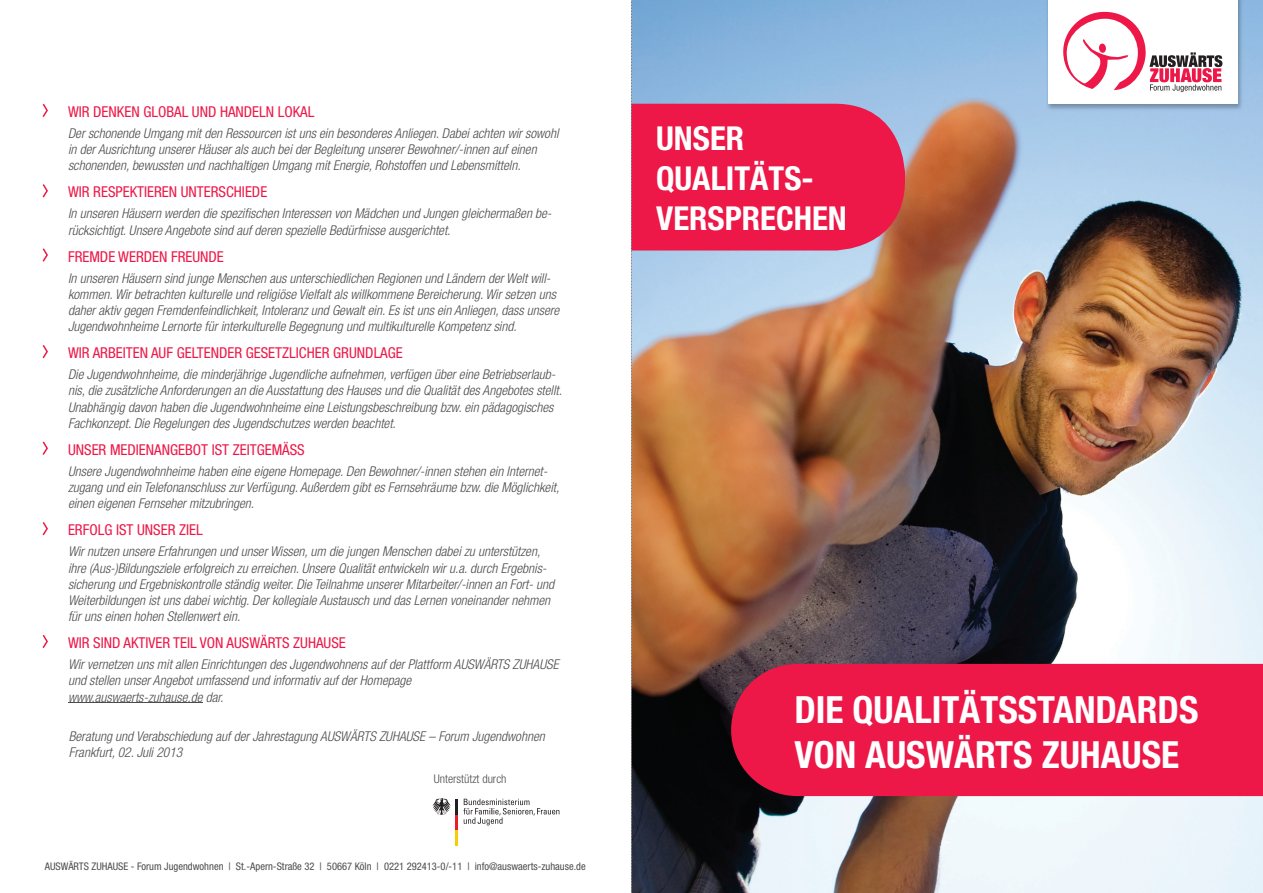
<style>
.page{position:relative;width:1263px;height:893px;background:#fff}
.page>*{position:absolute;margin:0;border:0;box-sizing:border-box;transform-origin:0 0}
.t1{font:700 condensed 37.5px/45px "Helvetica Neue";color:#fff}
.t2{font:700 condensed 33px/39.6px "Helvetica Neue";color:#fff}
.t3{font:condensed 15px "Helvetica Neue";color:#ed1748}
.t4{font:italic 300 condensed 13.5px/16.2px "Helvetica Neue";color:#4b4c4d}
.t5{font:300 condensed 12px "Helvetica Neue";color:#4b4c4d}
.t6{font:condensed 10.5px "Helvetica Neue";color:#4b4c4d}
</style>
<div class="page">
<img style="left:905px;top:0;width:358px;height:893px">
<hr style="left:68px;top:702px;width:134px;height:1px;background:#4b4c4d">
<svg style="left:43px;top:104px;width:5px;height:13px"></svg>
<svg style="left:43px;top:184px;width:5px;height:13px"></svg>
<svg style="left:43px;top:248px;width:5px;height:14px"></svg>
<svg style="left:43px;top:345px;width:5px;height:13px"></svg>
<svg style="left:43px;top:442px;width:5px;height:13px"></svg>
<svg style="left:43px;top:522px;width:5px;height:13px"></svg>
<svg style="left:43px;top:635px;width:5px;height:13px"></svg>
<img style="left:1046px;top:0;width:197px;height:111px">
<div style="left:1048px;top:0;width:189px;height:104px;background:#fff"></div>
<svg style="left:1063px;top:12px;width:159px;height:80px"></svg>
<div style="left:905px;top:664px;width:358px;height:132px;background:#ed1748"></div>
<svg style="left:463px;top:799px;width:96px;height:26px"></svg>
<hr style="left:455px;top:830px;width:3px;height:16px;background:#f4cf02">
<hr style="left:455px;top:814px;width:3px;height:16px;background:#ee1d23">
<hr style="left:455px;top:799px;width:3px;height:15px;background:#231f20">
<svg style="left:432px;top:798px;width:19px;height:17px"></svg>
<svg style="left:631px;top:0;width:274px;height:893px;background:#a45f63"></svg>
<p class="t3" style="left:68px;top:103px;width:248px">WIR DENKEN GLOBAL UND HANDELN LOKAL</p>
<p class="t4" style="left:68px;top:125px;width:492px">Der schonende Umgang mit den Ressourcen ist uns ein besonderes Anliegen. Dabei achten wir sowohl in der Ausrichtung unserer Häuser als auch bei der Begleitung unserer Bewohner/-innen auf einen schonenden, bewussten und nachhaltigen Umgang mit Energie, Rohstoffen und Lebensmitteln.</p>
<p class="t3" style="left:68px;top:183px;width:201px">WIR RESPEKTIEREN UNTERSCHIEDE</p>
<p class="t4" style="left:68px;top:205px;width:485px">In unseren Häusern werden die spezifischen Interessen von Mädchen und Jungen gleichermaßen be&shy;rücksichtigt. Unsere Angebote sind auf deren spezielle Bedürfnisse ausgerichtet.</p>
<p class="t3" style="left:68px;top:248px;width:157px">FREMDE WERDEN FREUNDE</p>
<p class="t4" style="left:68px;top:270px;width:493px">In unseren Häusern sind junge Menschen aus unterschiedlichen Regionen und Ländern der Welt will&shy;kommen. Wir betrachten kulturelle und religiöse Vielfalt als willkommene Bereicherung. Wir setzen uns daher aktiv gegen Fremdenfeindlichkeit, Intoleranz und Gewalt ein. Es ist uns ein Anliegen, dass unsere Jugendwohnheime Lernorte für interkulturelle Begegnung und multikulturelle Kompetenz sind.</p>
<p class="t3" style="left:68px;top:344px;width:336px">WIR ARBEITEN AUF GELTENDER GESETZLICHER GRUNDLAGE</p>
<p class="t4" style="left:68px;top:366px;width:495px">Die Jugendwohnheime, die minderjährige Jugendliche aufnehmen, verfügen über eine Betriebserlaub&shy;nis, die zusätzliche Anforderungen an die Ausstattung des Hauses und die Qualität des Angebotes stellt.<br>Unabhängig davon haben die Jugendwohnheime eine Leistungsbeschreibung bzw. ein pädagogisches Fachkonzept. Die Regelungen des Jugendschutzes werden beachtet.</p>
<p class="t3" style="left:68px;top:441px;width:238px">UNSER MEDIENANGEBOT IST ZEITGEMÄSS</p>
<p class="t4" style="left:68px;top:463px;width:493px">Unsere Jugendwohnheime haben eine eigene Homepage. Den Bewohner/-innen stehen ein Internet&shy;zugang und ein Telefonanschluss zur Verfügung. Außerdem gibt es Fernsehräume bzw. die Möglichkeit, einen eigenen Fernseher mitzubringen.</p>
<p class="t3" style="left:68px;top:521px;width:136px">ERFOLG IST UNSER ZIEL</p>
<p class="t4" style="left:68px;top:543px;width:488px">Wir nutzen unsere Erfahrungen und unser Wissen, um die jungen Menschen dabei zu unterstützen, ihre (Aus-)Bildungsziele erfolgreich zu erreichen. Unsere Qualität entwickeln wir u.a. durch Ergebnis&shy;sicherung und Ergebniskontrolle ständig weiter. Die Teilnahme unserer Mitarbeiter/-innen an Fort- und Weiterbildungen ist uns dabei wichtig. Der kollegiale Austausch und das Lernen voneinander nehmen für uns einen hohen Stellenwert ein.</p>
<p class="t3" style="left:68px;top:634px;width:279px">WIR SIND AKTIVER TEIL VON AUSWÄRTS ZUHAUSE</p>
<p class="t4" style="left:68px;top:656px;width:492px">Wir vernetzen uns mit allen Einrichtungen des Jugendwohnens auf der Plattform AUSWÄRTS ZUHAUSE und stellen unser Angebot umfassend und informativ auf der Homepage<br>www.auswaerts-zuhause.de dar.</p>
<p class="t4" style="left:69px;top:728px;width:477px">Beratung und Verabschiedung auf der Jahrestagung AUSWÄRTS ZUHAUSE – Forum Jugendwohnen<br>Frankfurt, 02. Juli 2013</p>
<p class="t5" style="left:434px;top:772px;width:74px">Unterstützt durch</p>
<p class="t6" style="left:45px;top:860px;width:542px">AUSWÄRTS ZUHAUSE - Forum Jugendwohnen | St.-Apern-Straße 32 | 50667 Köln | 0221 292413-0/-11 | info@auswaerts-zuhause.de</p>
<h2 class="t2" style="left:656px;top:118px;width:192px">UNSER<br>QUALITÄTS-<br>VERSPRECHEN</h2>
<h1 class="t1" style="left:794px;top:687px;width:406px">DIE QUALITÄTSSTANDARDS<br>VON AUSWÄRTS ZUHAUSE</h1>
</div>
